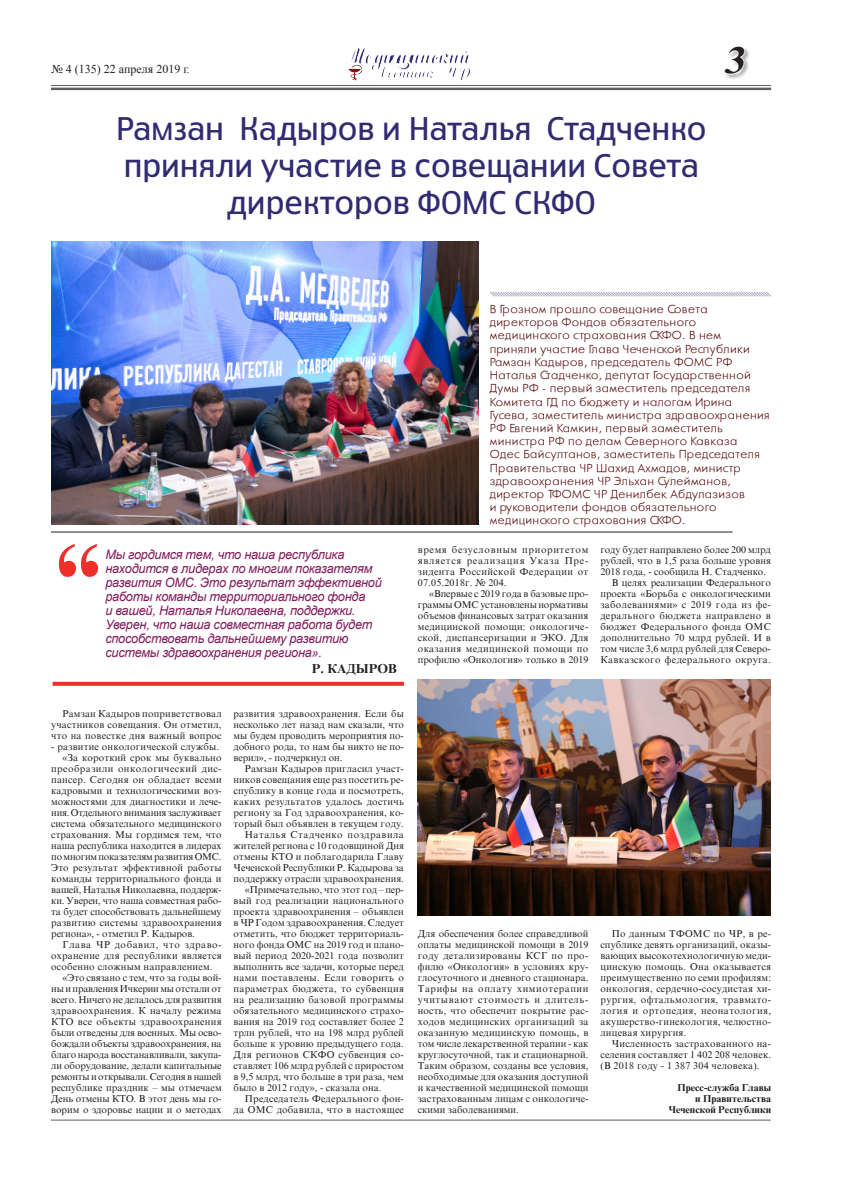
<style>
.page{position:relative;width:842px;height:1191px;background:#fff}
.page>*{position:absolute;margin:0;border:0;box-sizing:border-box;transform-origin:0 0}
.Заг_МЕД_ВЕСТ{font:700 102.2px "Newton C";color:#ee2f2a}
.Текст_МЕДВЕСТ{font:italic 700 38.3px "Times NR Cyr";color:#231f20}
.Стиль_абзаца_11{font:31px/37.2px "Truth CYR";color:#312b71;text-align:center}
.Лид_Мед_Вест{font:italic 13px/14px "Arial";letter-spacing:-.02em;color:#831c5c}
.Текст_МЕДВЕСТ-2{font:700 13px "Times NR Cyr";color:#231f20}
.t1{font:12px "Times New Roman";color:#231f20}
.ЛИД_новый{font:300 11px/13.2px "A Futura Orto Lt";letter-spacing:.03em;color:#510000}
.Текст_МЕДВЕСТ-3{font:10px/11px "Times NR Cyr";letter-spacing:.015em;color:#231f20;text-align:justify}
.Текст_МЕДВЕСТ-4{font:700 10px "Times NR Cyr";color:#231f20}
</style>
<div class="page">
<hr style="left:51px;top:1119px;width:720px;height:1px;background:#5f5f62">
<div style="left:724px;top:46px;width:27px;height:34px;background:#231f20;opacity:.35"></div>
<svg style="left:724px;top:46px;width:24px;height:30px"></svg>
<hr style="left:51px;top:85px;width:720px;height:1px;background:#5f5f62">
<hr style="left:51px;top:88px;width:720px;height:2px;background:#5f5f62">
<svg style="left:346px;top:48px;width:125px;height:32px"></svg>
<img style="left:347px;top:64px;width:16px;height:17px">
<svg style="left:490px;top:292px;width:281px;height:5px"></svg>
<hr style="left:51px;top:532px;width:681px;height:1px;background:#231f20">
<img style="left:51px;top:241px;width:427px;height:283px">
<img style="left:418px;top:679px;width:353px;height:236px">
<svg style="left:53px;top:682px;width:351px;height:4px"></svg>
<p class="t1" style="left:51px;top:60px;width:140px">№ 4 (135) 22 апреля 2019 г.</p>
<p class="Стиль_абзаца_11" style="left:116px;top:110px;width:592px">Рамзан Кадыров и Наталья Стадченко приняли участие в совещании Совета директоров ФОМС СКФО</p>
<p class="Текст_МЕДВЕСТ" style="left:724px;top:40px;width:28px">3</p>
<p class="Заг_МЕД_ВЕСТ" style="left:52px;top:526px;width:54px">“</p>
<p class="Лид_Мед_Вест" style="left:105px;top:548px;width:278px">Мы гордимся тем, что наша республика находится в лидерах по многим показателям развития ОМС. Это результат эффективной работы команды территориального фонда<br>и вашей, Наталья Николаевна, поддержки.<br>Уверен, что наша совместная работа будет способствовать дальнейшему развитию системы здравоохранения региона».</p>
<p class="Текст_МЕДВЕСТ-2" style="left:312px;top:661px;width:87px">Р. КАДЫРОВ</p>
<p class="Текст_МЕДВЕСТ-3" style="left:51px;top:708px;width:172px;text-indent:11px">Рамзан Кадыров поприветствовал участников совещания. Он отметил, что на повестке дня важный вопрос</p>
<p class="Текст_МЕДВЕСТ-3" style="left:51px;top:741px;width:169px">- развитие онкологической службы.</p>
<p class="Текст_МЕДВЕСТ-3" style="left:51px;top:752px;width:172px;text-indent:11px">«За короткий срок мы буквально преобразили онкологический дис&shy;пансер. Сегодня он обладает всеми кадровыми и технологическими воз&shy;можностями для диагностики и лече&shy;ния. Отдельного внимания заслуживает система обязательного медицинского страхования. Мы гордимся тем, что наша республика находится в лидерах по многим показателям развития ОМС.<br>Это результат эффективной работы команды территориального фонда и вашей, Наталья Николаевна, поддерж&shy;ки. Уверен, что наша совместная рабо&shy;та будет способствовать дальнейшему развитию системы здравоохранения региона», - отметил Р. Кадыров.</p>
<p class="Текст_МЕДВЕСТ-3" style="left:51px;top:939px;width:172px;text-indent:11px">Глава ЧР добавил, что здраво&shy;охранение для республики является особенно сложным направлением.</p>
<p class="Текст_МЕДВЕСТ-3" style="left:51px;top:972px;width:172px;text-indent:11px">«Это связано с тем, что за годы вой&shy;ны и правления Ичкерии мы отстали от всего. Ничего не делалось для развития здравоохранения. К началу режима КТО все объекты здравоохранения были отведены для военных. Мы осво&shy;бождали объекты здравоохранения, на благо народа восстанавливали, закупа&shy;ли оборудование, делали капитальные ремонты и открывали. Сегодня в нашей республике праздник – мы отмечаем День отмены КТО. В этот день мы го&shy;ворим о здоровье нации и о методах</p>
<p class="Текст_МЕДВЕСТ-3" style="left:234px;top:708px;width:172px">развития здравоохранения. Если бы несколько лет назад нам сказали, что мы будем проводить мероприятия по&shy;добного рода, то нам бы никто не по&shy;верил», - подчеркнул он.</p>
<p class="Текст_МЕДВЕСТ-3" style="left:234px;top:763px;width:172px;text-indent:11px">Рамзан Кадыров пригласил участ&shy;ников совещания еще раз посетить ре&shy;спублику в конце года и посмотреть, каких результатов удалось достичь региону за Год здравоохранения, ко&shy;торый был объявлен в текущем году.</p>
<p class="Текст_МЕДВЕСТ-3" style="left:234px;top:829px;width:172px;text-indent:11px">Наталья Стадченко поздравила жителей региона с 10 годовщиной Дня отмены КТО и поблагодарила Главу Чеченской Республики Р. Кадырова за поддержку отрасли здравоохранения.</p>
<p class="Текст_МЕДВЕСТ-3" style="left:234px;top:884px;width:172px;text-indent:11px">«Примечательно, что этот год – пер&shy;вый год реализации национального проекта здравоохранения – объявлен в ЧР Годом здравоохранения. Следует отметить, что бюджет территориаль&shy;ного фонда ОМС на 2019 год и плано&shy;вый период 2020-2021 года позволит выполнить все задачи, которые перед нами поставлены. Если говорить о параметрах бюджета, то субвенция на реализацию базовой программы обязательного медицинского страхо&shy;вания на 2019 год составляет более 2 трлн рублей, что на 198 млрд рублей больше к уровню предыдущего года.<br>Для регионов СКФО субвенция со&shy;ставляет 106 млрд рублей с приростом в 9,5 млрд, что больше в три раза, чем было в 2012 году», - сказала она.</p>
<p class="Текст_МЕДВЕСТ-3" style="left:234px;top:1093px;width:172px;text-align:right">Председатель Федерального фон&shy;да ОМС добавила, что в настоящее</p>
<p class="ЛИД_новый" style="left:490px;top:303px;width:281px">В Грозном прошло совещание Совета директоров Фондов обязательного медицинского страхования СКФО. В нем приняли участие Глава Чеченской Республики Рамзан Кадыров, председатель ФОМС РФ Наталья Стадченко, депутат Государственной Думы РФ - первый заместитель председателя Комитета ГД по бюджету и налогам Ирина Гусева, заместитель министра здравоохранения РФ Евгений Камкин, первый заместитель министра РФ по делам Северного Кавказа Одес Байсултанов, заместитель Председателя Правительства ЧР Шахид Ахмадов, министр здравоохранения ЧР Эльхан Сулейманов, директор ТФОМС ЧР Денилбек Абдулазизов<br>и руководители фондов обязательного медицинского страхования СКФО.</p>
<p class="Текст_МЕДВЕСТ-3" style="left:418px;top:544px;width:172px">время безусловным приоритетом является реализация Указа Пре&shy;зидента Российской Федерации от 07.05.2018г. № 204.</p>
<p class="Текст_МЕДВЕСТ-3" style="left:418px;top:588px;width:172px;text-indent:11px">«Впервые с 2019 года в базовые про&shy;граммы ОМС установлены нормативы объемов финансовых затрат оказания медицинской помощи: онкологиче&shy;ской, диспансеризации и ЭКО. Для оказания медицинской помощи по профилю «Онкология» только в 2019</p>
<p class="Текст_МЕДВЕСТ-3" style="left:600px;top:544px;width:172px">году будет направлено более 200 млрд рублей, что в 1,5 раза больше уровня 2018 года, - сообщила Н. Стадченко.</p>
<p class="Текст_МЕДВЕСТ-3" style="left:600px;top:577px;width:172px;text-indent:11px">В целях реализации Федерального проекта «Борьба с онкологическими заболеваниями» с 2019 года из фе&shy;дерального бюджета направлено в бюджет Федерального фонда ОМС дополнительно 70 млрд рублей. И в том числе 3,6 млрд рублей для Северо-Кавказского федерального округа.</p>
<p class="Текст_МЕДВЕСТ-3" style="left:418px;top:928px;width:172px">Для обеспечения более справедливой оплаты медицинской помощи в 2019 году детализированы КСГ по про&shy;филю «Онкология» в условиях кру&shy;глосуточного и дневного стационара.<br>Тарифы на оплату химиотерапии учитывают стоимость и длитель&shy;ность, что обеспечит покрытие рас&shy;ходов медицинских организаций за оказанную медицинскую помощь, в том числе лекарственной терапии - как круглосуточной, так и стационарной.<br>Таким образом, созданы все условия, необходимые для оказания доступной и качественной медицинской помощи застрахованным лицам с онкологиче&shy;скими заболеваниями.</p>
<p class="Текст_МЕДВЕСТ-3" style="left:600px;top:928px;width:172px;text-indent:11px">По данным ТФОМС по ЧР, в ре&shy;спублике девять организаций, оказы&shy;вающих высокотехнологичную меди&shy;цинскую помощь. Она оказывается преимущественно по семи профилям: онкология, сердечно-сосудистая хи&shy;рургия, офтальмология, травмато&shy;логия и ортопедия, неонатология, акушерство-гинекология, челюстно&shy;лицевая хирургия.</p>
<p class="Текст_МЕДВЕСТ-3" style="left:600px;top:1038px;width:172px;text-indent:11px">Численность застрахованного на&shy;селения составляет 1 402 208 человек. (В 2018 году - 1 387 304 человека).</p>
<p class="Текст_МЕДВЕСТ-4" style="left:677px;top:1082px;width:95px">Пресс-служба Главы</p>
<p class="Текст_МЕДВЕСТ-4" style="left:695px;top:1093px;width:77px">и Правительства</p>
<p class="Текст_МЕДВЕСТ-4" style="left:668px;top:1104px;width:104px">Чеченской Республики</p>
</div>
